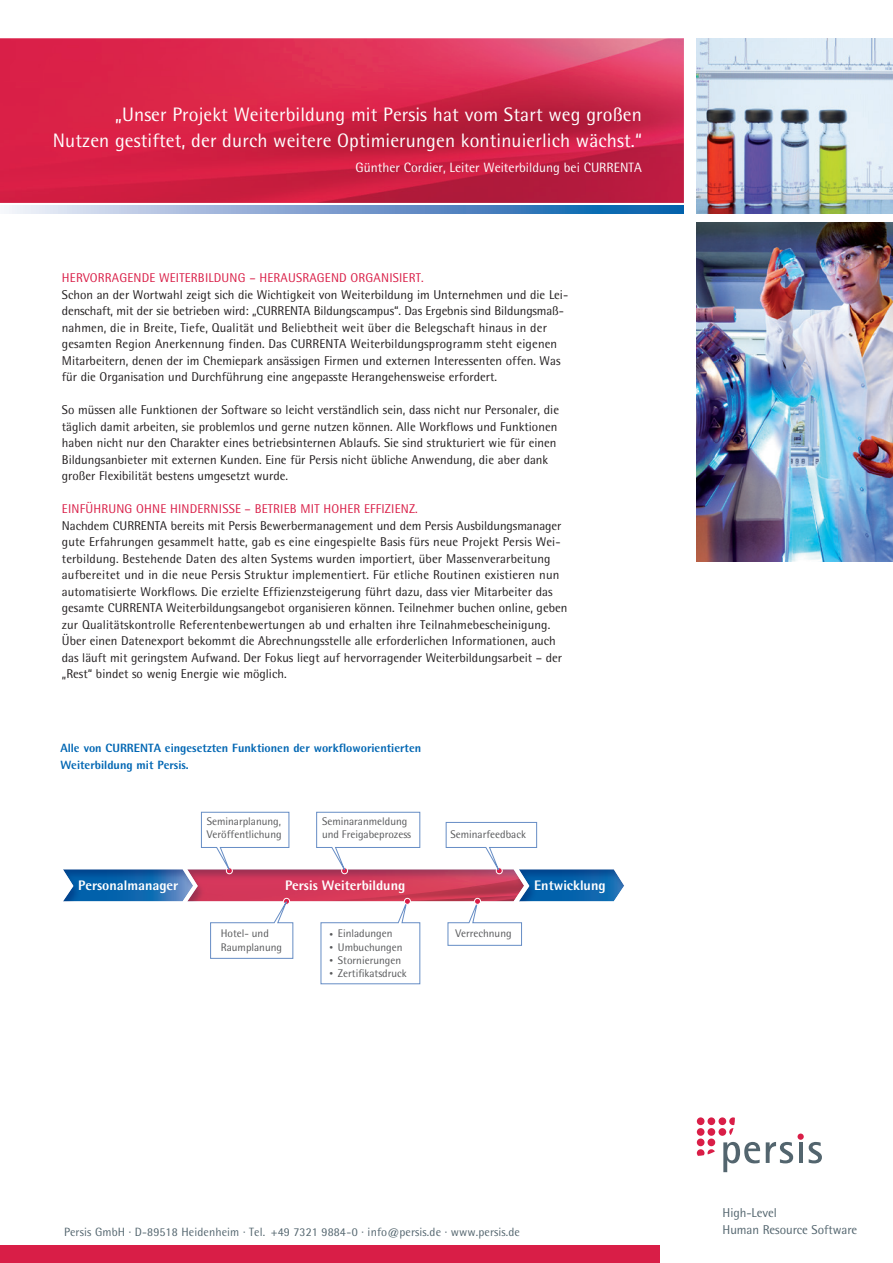
<style>
.page{position:relative;width:893px;height:1263px;background:#fff}
.page>*{position:absolute;margin:0;border:0;box-sizing:border-box;transform-origin:0 0}
.t1{font:19.5px/25.5px "AT Rotis Semi Sans";letter-spacing:.005em;color:#fff;text-align:right}
.t2{font:800 13.8px "AT Rotis Semi Sans";color:#fff}
.t3{font:13.5px "AT Rotis Semi Sans";color:#fff}
.t4{font:12.9px/17.4px "AT Rotis Semi Sans";letter-spacing:-.005em;color:#53656e}
.t5{font:12.75px/16.5px "AT Rotis Semi Sans";color:#231f20}
.t6{font:12.75px "AT Rotis Semi Sans";letter-spacing:.015em;color:#d91e47}
.t7{font:800 12px/16.5px "AT Rotis Semi Sans";color:#0166b3}
.t8{font:12px "AT Rotis Semi Sans";letter-spacing:.01em;color:#53656e}
.t9{font:11.1px/13.2px "AT Rotis Semi Sans";color:#57585a}
.s1{font-size:7.35px}
</style>
<div class="page">
<svg style="left:6px;top:205px;width:678px;height:9px;background:#769fce"></svg>
<img style="left:0;top:38px;width:684px;height:165px">
<div style="left:0;top:1246px;width:659px;height:17px;background:#d91e47"></div>
<div style="left:797px;top:1133px;width:7px;height:7px;background:#d91e47;border-radius:50%"></div>
<svg style="left:723px;top:1142px;width:37px;height:30px"></svg>
<svg style="left:766px;top:1142px;width:27px;height:21px"></svg>
<hr style="left:799px;top:1142px;width:4px;height:21px;background:#53656e">
<svg style="left:809px;top:1142px;width:13px;height:21px"></svg>
<div style="left:697px;top:1117px;width:7px;height:8px;background:#d91e47;border-radius:50%"></div>
<div style="left:697px;top:1128px;width:7px;height:8px;background:#d91e47;border-radius:50%"></div>
<div style="left:707px;top:1117px;width:8px;height:8px;background:#d91e47;border-radius:50%"></div>
<div style="left:707px;top:1128px;width:8px;height:8px;background:#d91e47;border-radius:50%"></div>
<div style="left:718px;top:1117px;width:8px;height:8px;background:#d91e47;border-radius:50%"></div>
<div style="left:718px;top:1128px;width:8px;height:8px;background:#d91e47;border-radius:50%"></div>
<div style="left:697px;top:1138px;width:7px;height:8px;background:#d91e47;border-radius:50%"></div>
<div style="left:707px;top:1138px;width:8px;height:8px;background:#d91e47;border-radius:50%"></div>
<svg style="left:729px;top:1117px;width:6px;height:18px"></svg>
<svg style="left:697px;top:1149px;width:18px;height:7px"></svg>
<div style="left:185px;top:868px;width:340px;height:34px;background:#253f8e;opacity:.4"></div>
<div style="left:62px;top:868px;width:132px;height:34px;background:#253f8e;opacity:.4"></div>
<svg style="left:210px;top:890px;width:84px;height:69px"></svg>
<svg style="left:320px;top:892px;width:101px;height:93px"></svg>
<div style="left:404px;top:898px;width:7px;height:7px;background:#d91e47;border:1px solid #fff;border-radius:50%"></div>
<svg style="left:445px;top:822px;width:179px;height:124px"></svg>
<svg style="left:200px;top:811px;width:90px;height:71px"></svg>
<svg style="left:316px;top:811px;width:105px;height:71px"></svg>
<img style="left:696px;top:38px;width:197px;height:176px">
<img style="left:696px;top:222px;width:197px;height:339px">
<h1 class="t1" style="left:53px;top:101px;width:590px">„Unser Projekt Weiterbildung mit Persis hat vom Start weg großen<br>Nutzen gestiftet, der durch weitere Optimierungen kontinuierlich wächst.“</h1>
<p class="t3" style="left:356px;top:159px;width:288px">Günther Cordier, Leiter Weiterbildung bei CURRENTA</p>
<p class="t6" style="left:62px;top:271px;width:363px">HERVORRAGENDE WEITERBILDUNG – HERAUSRAGEND ORGANISIERT.</p>
<p class="t5" style="left:62px;top:286px;width:508px">Schon an der Wortwahl zeigt sich die Wichtigkeit von Weiterbildung im Unternehmen und die Lei&shy;denschaft, mit der sie betrieben wird: „CURRENTA Bildungscampus“. Das Ergebnis sind Bildungsmaß&shy;nahmen, die in Breite, Tiefe, Qualität und Beliebtheit weit über die Belegschaft hinaus in der gesamten Region Anerkennung finden. Das CURRENTA Weiterbildungsprogramm steht eigenen Mitarbeitern, denen der im Chemiepark ansässigen Firmen und externen Interessenten offen. Was für die Organisation und Durchführung eine angepasste Herangehensweise erfordert.</p>
<p class="t5" style="left:62px;top:402px;width:499px">So müssen alle Funktionen der Software so leicht verständlich sein, dass nicht nur Personaler, die täglich damit arbeiten, sie problemlos und gerne nutzen können. Alle Workflows und Funktionen haben nicht nur den Charakter eines betriebsinternen Ablaufs. Sie sind strukturiert wie für einen Bildungsanbieter mit externen Kunden. Eine für Persis nicht übliche Anwendung, die aber dank großer Flexibilität bestens umgesetzt wurde.</p>
<p class="t6" style="left:62px;top:502px;width:357px">EINFÜHRUNG OHNE HINDERNISSE – BETRIEB MIT HOHER EFFIZIENZ.</p>
<p class="t5" style="left:62px;top:517px;width:507px">Nachdem CURRENTA bereits mit Persis Bewerbermanagement und dem Persis Ausbildungsmanager gute Erfahrungen gesammelt hatte, gab es eine eingespielte Basis fürs neue Projekt Persis Wei&shy;terbildung. Bestehende Daten des alten Systems wurden importiert, über Massenverarbeitung aufbereitet und in die neue Persis Struktur implementiert. Für etliche Routinen existieren nun automatisierte Workflows. Die erzielte Effizienzsteigerung führt dazu, dass vier Mitarbeiter das gesamte CURRENTA Weiterbildungsangebot organisieren können. Teilnehmer buchen online, geben zur Qualitätskontrolle Referentenbewertungen ab und erhalten ihre Teilnahmebescheinigung.<br>Über einen Datenexport bekommt die Abrechnungsstelle alle erforderlichen Informationen, auch das läuft mit geringstem Aufwand. Der Fokus liegt auf hervorragender Weiterbildungsarbeit – der „Rest“ bindet so wenig Energie wie möglich.</p>
<p class="t7" style="left:60px;top:740px;width:362px">Alle von CURRENTA eingesetzten Funktionen der workfloworientierten<br>Weiterbildung mit Persis.</p>
<p class="t9" style="left:207px;top:815px;width:76px">Seminarplanung,<br>Veröffentlichung</p>
<p class="t9" style="left:322px;top:815px;width:91px">Seminaranmeldung und Freigabeprozess</p>
<p class="t9" style="left:450px;top:827px;width:77px">Seminarfeedback</p>
<p class="t2" style="left:78px;top:876px;width:102px">Personalmanager</p>
<p class="t2" style="left:285px;top:876px;width:122px">Persis Weiterbildung</p>
<p class="t2" style="left:534px;top:876px;width:73px">Entwicklung</p>
<p class="t9" style="left:221px;top:927px;width:63px">Hotel- und<br>Raumplanung</p>
<p class="t9" style="left:330px;top:927px;width:64px"><span class="s1">•</span> Einladungen</p>
<p class="t9" style="left:455px;top:927px;width:58px">Verrechnung</p>
<p class="t9" style="left:330px;top:940px;width:74px"><span class="s1">•</span> Umbuchungen</p>
<p class="t9" style="left:330px;top:953px;width:73px"><span class="s1">•</span> Stornierungen</p>
<p class="t9" style="left:330px;top:967px;width:79px"><span class="s1">•</span> Zertifikatsdruck</p>
<p class="t8" style="left:64px;top:1225px;width:458px">Persis GmbH · D-89518 Heidenheim · Tel. +49 7321 9884-0 · info@persis.de · www.persis.de</p>
<p class="t4" style="left:722px;top:1204px;width:136px">High-Level<br>Human Resource Software</p>
</div>
